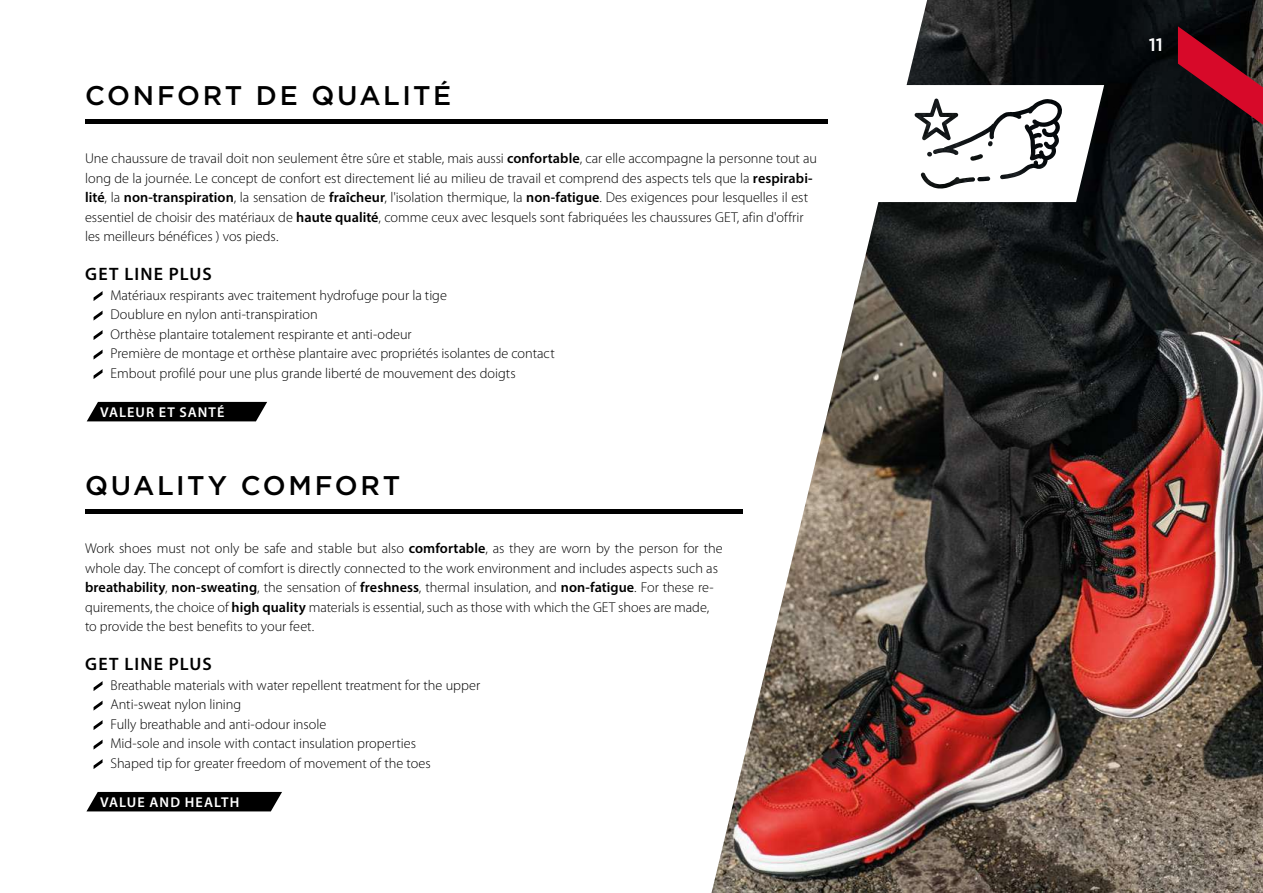
<style>
.page{position:relative;width:1263px;height:893px;background:#fff}
.page>*{position:absolute;margin:0;border:0;box-sizing:border-box;transform-origin:0 0}
.t1{font:500 27px "Gotham";letter-spacing:.095em;color:#000}
.t2{font:600 18px "Myriad Pro";letter-spacing:.065em;color:#000}
.t3{font:500 18px "Gotham";color:#fff}
.t4{font:300 14.25px/19.5px "Myriad Pro";color:#000}
.t5{font:600 14.25px "Myriad Pro";letter-spacing:.07em;color:#fff}
.s1{font-weight:600}
</style>
<div class="page">
<img style="left:711px;top:0;width:552px;height:893px">
<svg style="left:866px;top:85px;width:238px;height:117px"></svg>
<div style="left:87px;top:402px;width:180px;height:19px;background:#000"></div>
<div style="left:86px;top:792px;width:196px;height:19px;background:#000"></div>
<div style="left:85px;top:119px;width:742px;height:5px;background:#000"></div>
<svg style="left:94px;top:291px;width:9px;height:10px"></svg>
<svg style="left:94px;top:311px;width:9px;height:10px"></svg>
<svg style="left:94px;top:330px;width:9px;height:10px"></svg>
<svg style="left:94px;top:350px;width:9px;height:10px"></svg>
<svg style="left:94px;top:369px;width:9px;height:10px"></svg>
<div style="left:85px;top:509px;width:657px;height:5px;background:#000"></div>
<svg style="left:94px;top:681px;width:9px;height:10px"></svg>
<svg style="left:94px;top:701px;width:9px;height:10px"></svg>
<svg style="left:94px;top:720px;width:9px;height:10px"></svg>
<svg style="left:94px;top:740px;width:9px;height:10px"></svg>
<svg style="left:94px;top:759px;width:9px;height:10px"></svg>
<svg style="left:1178px;top:26px;width:85px;height:108px;background:#540e1a"></svg>
<h1 class="t1" style="left:85px;top:77px;width:368px">CONFORT DE QUALITÉ</h1>
<p class="t4" style="left:85px;top:149px;width:733px">Une chaussure de travail doit non seulement être sûre et stable, mais aussi <span class="s1">confortable</span>, car elle accompagne la personne tout au long de la journée. Le concept de confort est directement lié au milieu de travail et comprend des aspects tels que la <span class="s1">respirabi&shy;lité</span>, la <span class="s1">non-transpiration</span>, la sensation de <span class="s1">fraîcheur</span>, l'isolation thermique, la <span class="s1">non-fatigue</span>. Des exigences pour lesquelles il est essentiel de choisir des matériaux de <span class="s1">haute qualité</span>, comme ceux avec lesquels sont fabriquées les chaussures GET, afin d'offrir les meilleurs bénéfices ) vos pieds.</p>
<p class="t2" style="left:85px;top:263px;width:128px">GET LINE PLUS</p>
<p class="t4" style="left:111px;top:285px;width:446px">Matériaux respirants avec traitement hydrofuge pour la tige<br>Doublure en nylon anti-transpiration<br>Orthèse plantaire totalement respirante et anti-odeur<br>Première de montage et orthèse plantaire avec propriétés isolantes de contact Embout profilé pour une plus grande liberté de mouvement des doigts</p>
<p class="t5" style="left:100px;top:403px;width:126px">VALEUR ET SANTÉ</p>
<h1 class="t1" style="left:85px;top:467px;width:317px">QUALITY COMFORT</h1>
<p class="t4" style="left:85px;top:539px;width:639px">Work shoes must not only be safe and stable but also <span class="s1">comfortable</span>, as they are worn by the person for the whole day. The concept of comfort is directly connected to the work environment and includes aspects such as <span class="s1">breathability</span>, <span class="s1">non-sweating</span>, the sensation of <span class="s1">freshness</span>, thermal insulation, and <span class="s1">non-fatigue</span>. For these re&shy;quirements, the choice of <span class="s1">high quality</span> materials is essential, such as those with which the GET shoes are made, to provide the best benefits to your feet.</p>
<p class="t2" style="left:85px;top:653px;width:128px">GET LINE PLUS</p>
<p class="t4" style="left:111px;top:675px;width:371px">Breathable materials with water repellent treatment for the upper Anti-sweat nylon lining<br>Fully breathable and anti-odour insole<br>Mid-sole and insole with contact insulation properties<br>Shaped tip for greater freedom of movement of the toes</p>
<p class="t5" style="left:100px;top:793px;width:141px">VALUE AND HEALTH</p>
<p class="t3" style="left:1149px;top:33px;width:16px">11</p>
</div>
